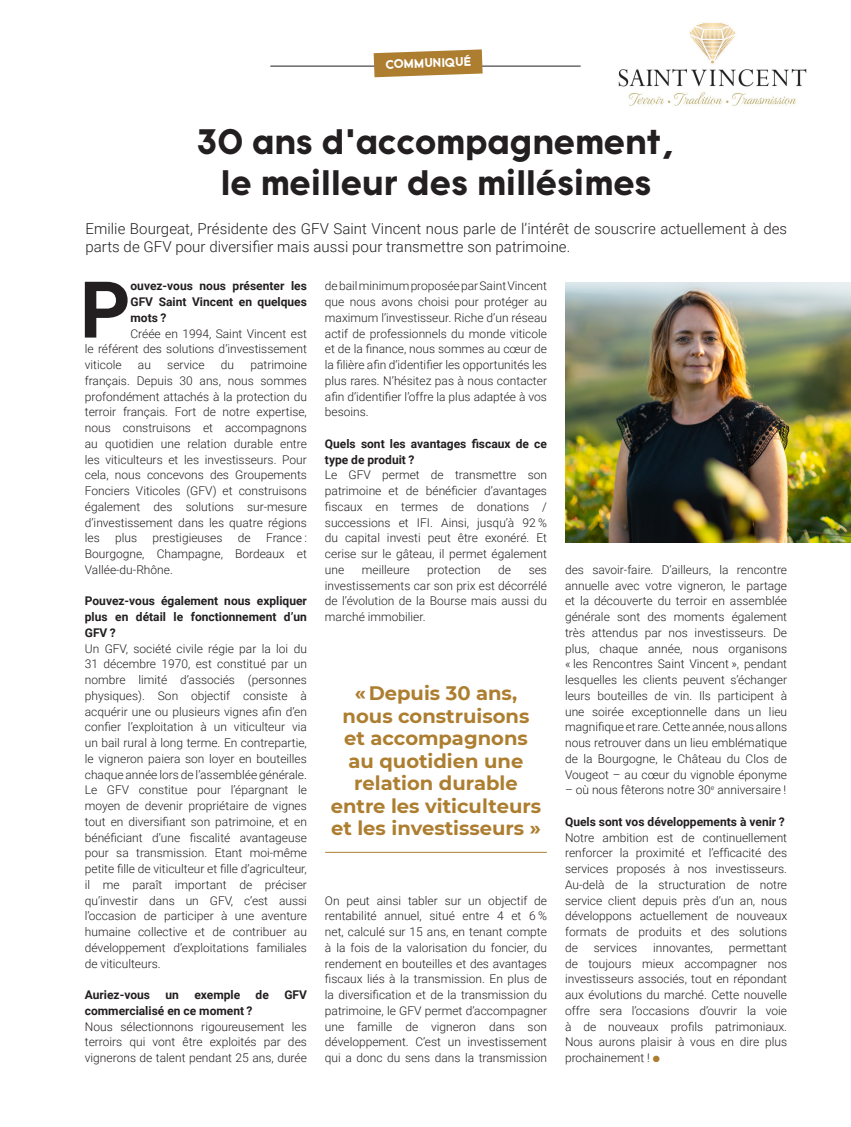
<style>
.page{position:relative;width:851px;height:1127px;background:#fff}
.page>*{position:absolute;margin:0;border:0;box-sizing:border-box;transform-origin:0 0}
.INTER{font:700 78.45px "Roboto";color:#231f20}
.TITRE{font:700 34.5px "Tomica";color:#231f20}
.EXERGUE{font:700 19.5px/22.5px "Montserrat";color:#ad7e30;text-align:center}
.CHAPO{font:300 15px/18px "Roboto";letter-spacing:.005em;color:#231f20}
.t1{font:700 12.15px "Tomica";color:#fff}
.INTER-2{font:300 12px/15.8px "Roboto";color:#231f20;text-align:justify}
.INTER-3{font:700 12px/15.8px "Roboto";color:#231f20;text-align:justify}
.s1{color:#ad7e30}
</style>
<div class="page">
<img style="left:565px;top:283px;width:285px;height:259px">
<hr style="left:325px;top:852px;width:221px;height:1px;background:#ad7e30">
<hr style="left:270px;top:66px;width:310px;height:1px;background:#231f20">
<svg style="left:373px;top:49px;width:109px;height:28px;background:#b9904e"></svg>
<img style="left:618px;top:22px;width:189px;height:84px">
<p class="t1" style="left:385px;top:57px;width:87px;rotate:-2deg">COMMUNIQUÉ</p>
<p class="TITRE" style="left:197px;top:119px;width:480px">30 ans d'accompagnement,</p>
<p class="TITRE" style="left:221px;top:160px;width:432px">le meilleur des millésimes</p>
<p class="CHAPO" style="left:85px;top:219px;width:703px">Emilie Bourgeat, Présidente des GFV Saint Vincent nous parle de l’intérêt de souscrire actuellement à des parts de GFV pour diversifier mais aussi pour transmettre son patrimoine.</p>
<p class="INTER" style="left:80px;top:255px;width:52px">P</p>
<p class="INTER-3" style="left:130px;top:278px;width:178px">ouvez-vous nous présenter les GFV Saint Vincent en quelques mots ?</p>
<p class="INTER-2" style="left:85px;top:325px;width:223px;text-indent:46px">Créée en 1994, Saint Vincent est le référent des solutions d’investissement viticole</p>
<p class="INTER-2" style="left:138px;top:356px;width:15px">au</p>
<p class="INTER-2" style="left:167px;top:356px;width:39px">service</p>
<p class="INTER-2" style="left:221px;top:356px;width:15px">du</p>
<p class="INTER-2" style="left:85px;top:356px;width:223px;text-indent:165px">patrimoine français. Depuis 30 ans, nous sommes profondément attachés à la protection du terroir français. Fort de notre expertise, nous construisons et accompagnons au quotidien une relation durable entre les viticulteurs et les investisseurs. Pour cela, nous concevons des Groupements Fonciers Viticoles (GFV) et construisons également des solutions sur-mesure d’investissement dans les quatre régions les</p>
<p class="INTER-2" style="left:115px;top:530px;width:23px">plus</p>
<p class="INTER-2" style="left:152px;top:530px;width:71px">prestigieuses</p>
<p class="INTER-2" style="left:238px;top:530px;width:14px">de</p>
<p class="INTER-2" style="left:85px;top:530px;width:223px;text-indent:181px">France :<br>Bourgogne, Champagne, Bordeaux et Vallée-du-Rhône.</p>
<p class="INTER-3" style="left:85px;top:593px;width:223px">Pouvez-vous également nous expliquer plus en détail le fonctionnement d’un GFV ?</p>
<p class="INTER-2" style="left:85px;top:640px;width:223px">Un GFV, société civile régie par la loi du 31 décembre 1970, est constitué par un nombre limité d’associés (personnes physiques). Son objectif consiste à acquérir une ou plusieurs vignes afin d’en confier l’exploitation à un viticulteur via un bail rural à long terme. En contrepartie, le vigneron paiera son loyer en bouteilles chaque année lors de l’assemblée générale.<br>Le GFV constitue pour l’épargnant le moyen de devenir propriétaire de vignes tout en diversifiant son patrimoine, et en bénéficiant d’une fiscalité avantageuse pour sa transmission. Etant moi-même petite fille de viticulteur et fille d’agriculteur, il me paraît important de préciser qu’investir dans un GFV, c’est aussi l’occasion de participer à une aventure humaine collective et de contribuer au développement d’exploitations familiales de viticulteurs.</p>
<p class="INTER-3" style="left:85px;top:986px;width:67px">Auriez-vous</p>
<p class="INTER-3" style="left:165px;top:986px;width:15px">un</p>
<p class="INTER-3" style="left:194px;top:986px;width:47px">exemple</p>
<p class="INTER-3" style="left:255px;top:986px;width:15px">de</p>
<p class="INTER-3" style="left:284px;top:986px;width:24px">GFV</p>
<p class="INTER-3" style="left:85px;top:1002px;width:169px">commercialisé en ce moment ?</p>
<p class="INTER-2" style="left:85px;top:1018px;width:223px">Nous sélectionnons rigoureusement les terroirs qui vont être exploités par des vignerons de talent pendant 25 ans, durée</p>
<p class="INTER-2" style="left:325px;top:278px;width:223px">de bail minimum proposée par Saint Vincent que nous avons choisi pour protéger au maximum l’investisseur. Riche d’un réseau actif de professionnels du monde viticole et de la finance, nous sommes au cœur de la filière afin d’identifier les opportunités les plus rares. N’hésitez pas à nous contacter afin d’identifier l’offre la plus adaptée à vos besoins.</p>
<p class="INTER-3" style="left:325px;top:435px;width:223px">Quels sont les avantages fiscaux de ce type de produit ?</p>
<p class="INTER-2" style="left:325px;top:467px;width:223px">Le GFV permet de transmettre son patrimoine et de bénéficier d’avantages fiscaux en termes de donations / successions et IFI. Ainsi, jusqu’à 92 % du capital investi peut être exonéré. Et cerise sur le gâteau, il permet également une</p>
<p class="INTER-2" style="left:362px;top:561px;width:49px">meilleure</p>
<p class="INTER-2" style="left:427px;top:561px;width:55px">protection</p>
<p class="INTER-2" style="left:498px;top:561px;width:14px">de</p>
<p class="INTER-2" style="left:325px;top:561px;width:223px;text-indent:204px">ses investissements car son prix est décorrélé de l’évolution de la Bourse mais aussi du marché immobilier.</p>
<p class="EXERGUE" style="left:331px;top:681px;width:212px">« Depuis 30 ans, nous construisons et accompagnons au quotidien une relation durable entre les viticulteurs et les investisseurs »</p>
<p class="INTER-2" style="left:325px;top:892px;width:223px">On peut ainsi tabler sur un objectif de rentabilité annuel, situé entre 4 et 6 % net, calculé sur 15 ans, en tenant compte à la fois de la valorisation du foncier, du rendement en bouteilles et des avantages fiscaux liés à la transmission. En plus de la diversification et de la transmission du patrimoine, le GFV permet d’accompagner une famille de vigneron dans son développement. C’est un investissement qui a donc du sens dans la transmission</p>
<p class="INTER-2" style="left:565px;top:561px;width:223px">des savoir-faire. D’ailleurs, la rencontre annuelle avec votre vigneron, le partage et la découverte du terroir en assemblée générale sont des moments également très attendus par nos investisseurs. De plus, chaque année, nous organisons « les Rencontres Saint Vincent », pendant lesquelles les clients peuvent s’échanger leurs bouteilles de vin. Ils participent à une soirée exceptionnelle dans un lieu magnifique et rare. Cette année, nous allons nous retrouver dans un lieu emblématique de la Bourgogne, le Château du Clos de Vougeot – au cœur du vignoble éponyme</p>
<p class="INTER-2" style="left:565px;top:782px;width:222px">– où nous fêterons notre 30<sup>e</sup> anniversaire !</p>
<p class="INTER-3" style="left:565px;top:813px;width:221px">Quels sont vos développements à venir ?</p>
<p class="INTER-2" style="left:565px;top:829px;width:223px">Notre ambition est de continuellement renforcer la proximité et l’efficacité des services proposés à nos investisseurs.<br>Au-delà de la structuration de notre service client depuis près d’un an, nous développons actuellement de nouveaux formats de produits et des solutions de</p>
<p class="INTER-2" style="left:593px;top:939px;width:45px">services</p>
<p class="INTER-2" style="left:653px;top:939px;width:61px">innovantes,</p>
<p class="INTER-2" style="left:565px;top:939px;width:223px;text-indent:164px">permettant de toujours mieux accompagner nos investisseurs associés, tout en répondant aux évolutions du marché. Cette nouvelle offre sera l’occasions d’ouvrir la voie à de nouveaux profils patrimoniaux.<br>Nous aurons plaisir à vous en dire plus prochainement ! <span class="s1">●</span></p>
</div>
